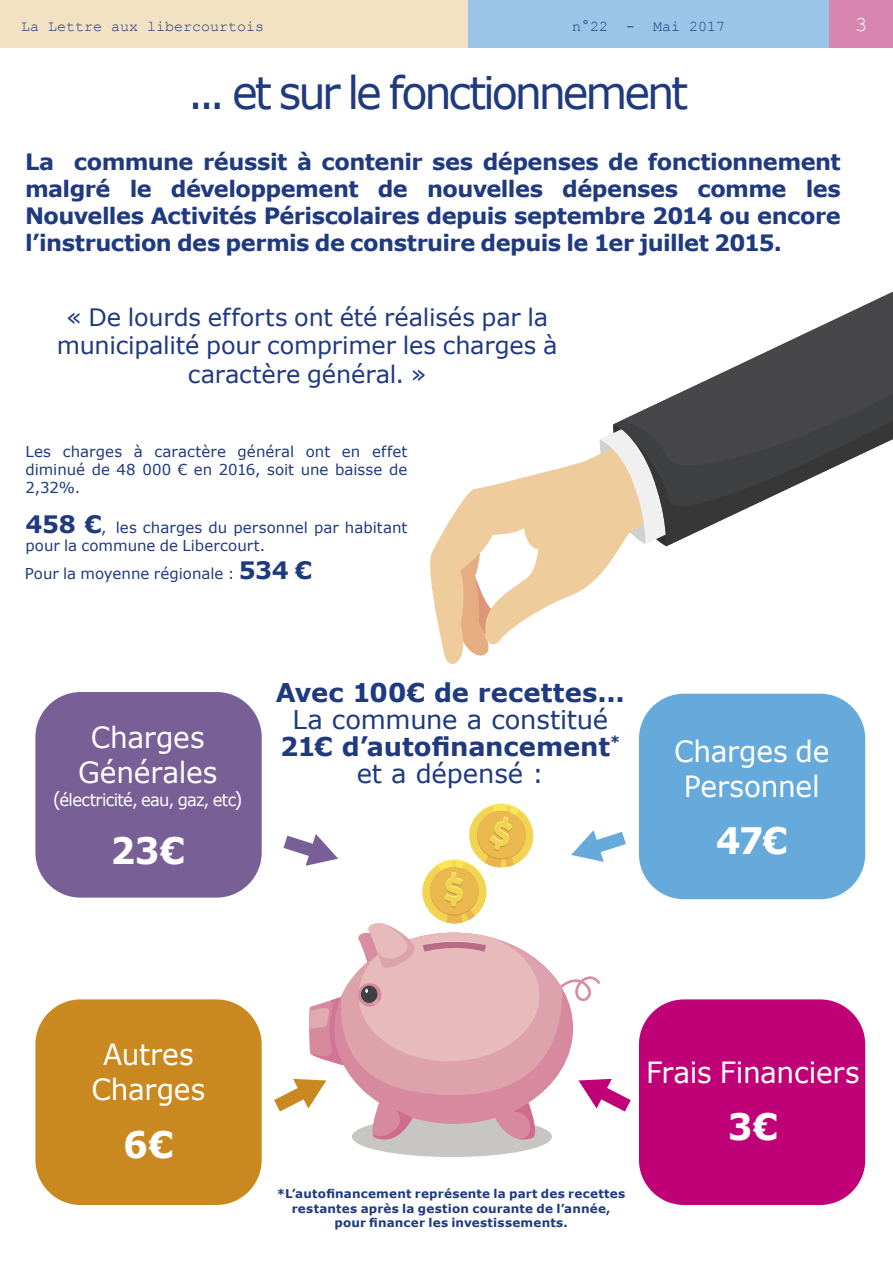
<style>
.page{position:relative;width:893px;height:1263px;background:#fff}
.page>*{position:absolute;margin:0;border:0;box-sizing:border-box;transform-origin:0 0}
.t1{font:45px "Verdana";letter-spacing:-.075em;color:#203a7f;scale:.96 1}
.t2{font:700 36.45px "Verdana";color:#fff;scale:.96 1}
.t3{font:29.1px/35px "Verdana";letter-spacing:-.01em;color:#fff;text-align:center;scale:.96 1}
.t4{font:25.8px/27.2px "Verdana";letter-spacing:-.005em;color:#203a7f;text-align:center}
.t5{font:700 25.8px "Verdana";letter-spacing:.005em;color:#203a7f}
.t6{font:24px/28.8px "Verdana";letter-spacing:-.01em;color:#203a7f;text-align:center}
.t7{font:700 22.5px/27px "Verdana";letter-spacing:-.025em;color:#203a7f;text-align:justify}
.t8{font:21px "Courier New";color:#fff}
.t9{font:16.95px "Verdana";letter-spacing:-.04em;color:#fff;scale:.96 1}
.t10{font:15px/18px "Verdana";color:#203a7f;text-align:justify}
.t11{font:15px "Courier New";color:#203a7f}
.t12{font:700 12px/14.4px "Verdana";letter-spacing:.02em;color:#203a7f;text-align:center}
.s1{font-weight:700;font-size:24px}
.s2{font-size:19.5px}
.s3{font-weight:700}
</style>
<div class="page">
<div style="left:0;top:0;width:471px;height:48px;background:#f2e1c3"></div>
<div style="left:468px;top:0;width:363px;height:48px;background:#9bc5e8"></div>
<div style="left:829px;top:0;width:64px;height:48px;background:#d686af"></div>
<div style="left:35px;top:692px;width:227px;height:205px;background:#785f96;border-radius:45px"></div>
<div style="left:639px;top:694px;width:226px;height:205px;background:#66aadb;border-radius:45px"></div>
<div style="left:639px;top:999px;width:226px;height:206px;background:#c00076;border-radius:45px"></div>
<div style="left:35px;top:999px;width:227px;height:206px;background:#ca8920;border-radius:45px"></div>
<div style="left:352px;top:1116px;width:200px;height:41px;background:#c7c6c3;border-radius:50%"></div>
<svg style="left:430px;top:454px;width:237px;height:210px"></svg>
<svg style="left:600px;top:434px;width:13px;height:110px"></svg>
<svg style="left:613px;top:420px;width:16px;height:126px"></svg>
<svg style="left:629px;top:495px;width:146px;height:51px"></svg>
<svg style="left:622px;top:291px;width:271px;height:204px;fill:#474749"></svg>
<svg style="left:274px;top:803px;width:357px;height:340px"></svg>
<p class="t11" style="left:21px;top:17px;width:245px">La Lettre aux libercourtois</p>
<p class="t11" style="left:572px;top:17px;width:154px">n°22 - Mai 2017</p>
<p class="t8" style="left:855px;top:12px;width:14px">3</p>
<h1 class="t1" style="left:188px;top:62px;width:523px">... et sur le fonctionnement</h1>
<p class="t7" style="left:25px;top:148px;width:817px">La commune réussit à contenir ses dépenses de fonctionnement malgré le développement de nouvelles dépenses comme les Nouvelles Activités Périscolaires depuis septembre 2014 ou encore l’instruction des permis de construire depuis le 1er juillet 2015.</p>
<p class="t6" style="left:57px;top:302px;width:502px">« De lourds efforts ont été réalisés par la municipalité pour comprimer les charges à caractère général. »</p>
<p class="t10" style="left:26px;top:442px;width:383px">Les charges à caractère général ont en effet diminué de 48 000 € en 2016, soit une baisse de 2,32%.</p>
<p class="t10" style="left:26px;top:518px;width:383px"><span class="s1">458 €</span>, les charges du personnel par habitant pour la commune de Libercourt.</p>
<p class="t10" style="left:25px;top:565px;width:289px">Pour la moyenne régionale : <span class="s1">534 €</span></p>
<p class="t3" style="left:78px;top:720px;width:147px">Charges<br>Générales</p>
<p class="t9" style="left:53px;top:789px;width:199px"><span class="s2">(</span>électricité, eau, gaz, etc<span class="s2">)</span></p>
<h2 class="t2" style="left:110px;top:825px;width:79px">23€</h2>
<p class="t5" style="left:276px;top:674px;width:350px">Avec 100€ de recettes...</p>
<p class="t4" style="left:280px;top:706px;width:342px">La commune a constitué<br><span class="s3">21€ d’autofinancement</span><sup>* </sup>et a dépensé :</p>
<p class="t3" style="left:674px;top:733px;width:163px">Charges de<br>Personnel</p>
<h2 class="t2" style="left:716px;top:815px;width:76px">47€</h2>
<p class="t3" style="left:92px;top:1037px;width:120px">Autres<br>Charges</p>
<h2 class="t2" style="left:123px;top:1119px;width:54px">6€</h2>
<p class="t12" style="left:277px;top:1186px;width:350px">*L’autofinancement représente la part des recettes restantes après la gestion courante de l’année, pour financer les investissements.</p>
<p class="t3" style="left:646px;top:1054px;width:224px">Frais Financiers</p>
<h2 class="t2" style="left:728px;top:1101px;width:54px">3€</h2>
</div>
